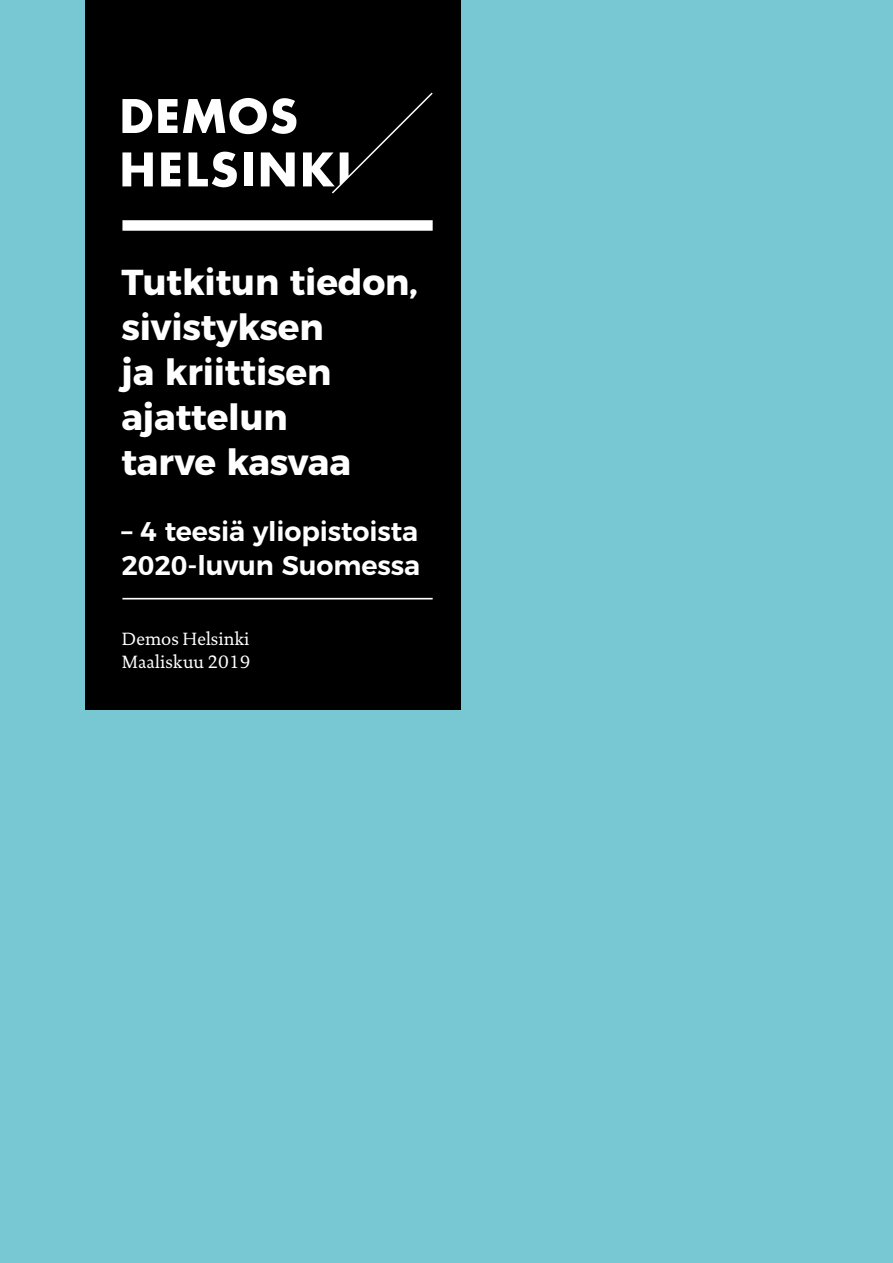
<style>
.page{position:relative;width:893px;height:1263px;background:#77c8d2}
.page>*{position:absolute;margin:0;border:0;box-sizing:border-box;transform-origin:0 0}
.t1{font:700 36px/45px "Montserrat";letter-spacing:-.005em;color:#fff}
.t2{font:600 27px/34.5px "Montserrat";letter-spacing:-.005em;color:#fff}
.leipateksti{font:18px "DTL Documenta T";color:#fff}
</style>
<div class="page">
<div style="left:85px;top:0;width:375px;height:709px;background:#000"></div>
<svg style="left:161px;top:152px;width:19px;height:34px"></svg>
<svg style="left:261px;top:152px;width:34px;height:34px"></svg>
<svg style="left:303px;top:93px;width:130px;height:100px"></svg>
<svg style="left:188px;top:152px;width:49px;height:35px"></svg>
<svg style="left:122px;top:152px;width:31px;height:34px"></svg>
<div style="left:244px;top:152px;width:8px;height:34px;background:#fff"></div>
<svg style="left:122px;top:99px;width:30px;height:34px"></svg>
<svg style="left:158px;top:98px;width:138px;height:36px"></svg>
<div style="left:122px;top:220px;width:311px;height:11px;background:#fff"></div>
<hr style="left:122px;top:598px;width:311px;height:1px;background:#fff">
<p class="t1" style="left:121px;top:257px;width:298px">Tutkitun tiedon, sivistyksen<br>ja kriittisen</p>
<p class="t1" style="left:121px;top:392px;width:231px">ajattelun tarve kasvaa</p>
<p class="t2" style="left:121px;top:512px;width:300px">– 4 teesiä yliopistoista<br>2020-luvun Suomessa</p>
<p class="leipateksti" style="left:122px;top:628px;width:129px">Demos Helsinki</p>
<p class="leipateksti" style="left:122px;top:651px;width:130px">Maaliskuu 2019</p>
</div>
